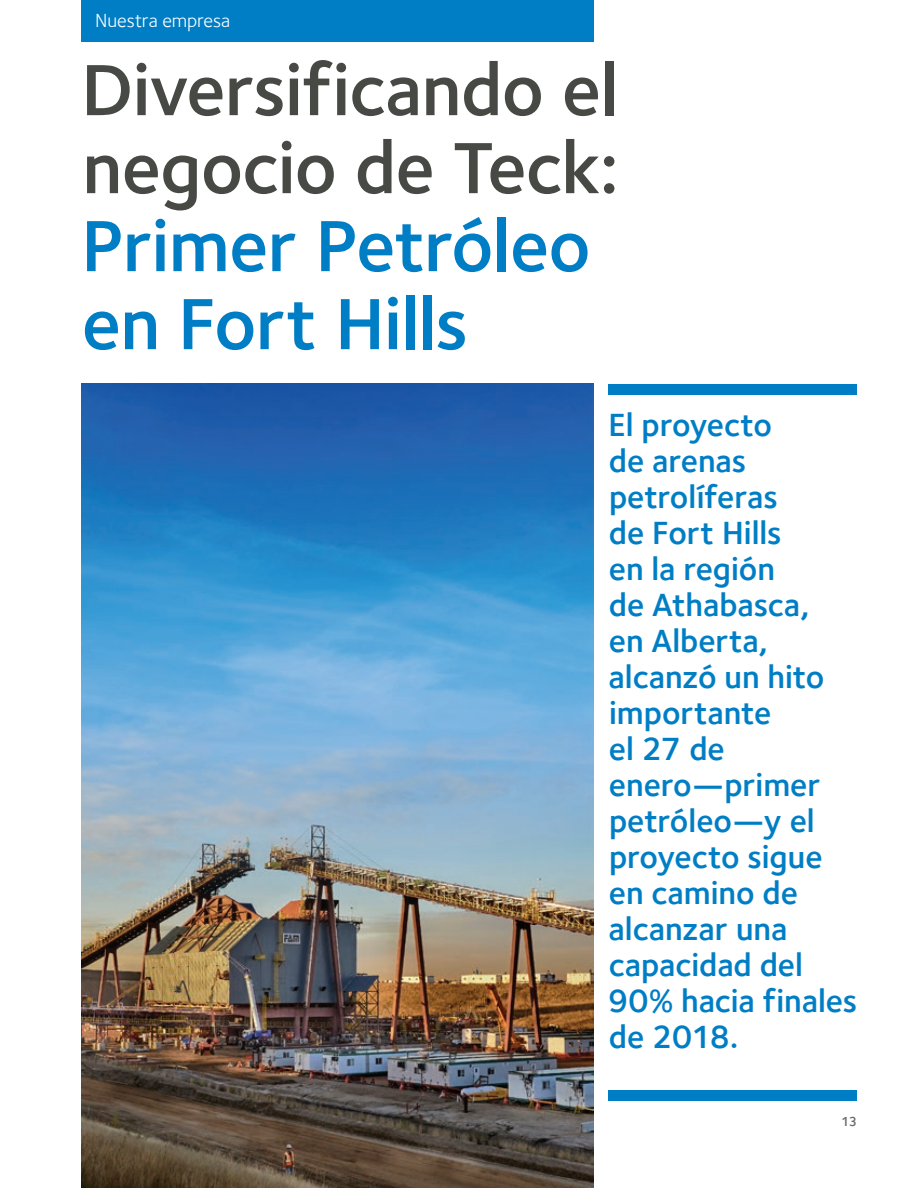
<style>
.page{position:relative;width:918px;height:1188px;background:#fff}
.page>*{position:absolute;margin:0;border:0;box-sizing:border-box;transform-origin:0 0}
.t1{font:600 75px/78px "Foundry Sterling";letter-spacing:-.01em;color:#464944}
.t2{font:600 75px/78px "Foundry Sterling";letter-spacing:-.01em;color:#007ec5}
.t3{font:600 33px/36px "Foundry Sterling";color:#007ec5}
.t4{font:19.5px "Foundry Sterling";letter-spacing:-.005em;color:#fff}
.t5{font:600 13.5px "Foundry Sterling";color:#6c6d70}
</style>
<div class="page">
<img style="left:81px;top:384px;width:513px;height:804px">
<div style="left:81px;top:0;width:513px;height:42px;background:#007ec5"></div>
<div style="left:609px;top:384px;width:248px;height:11px;background:#007ec5"></div>
<div style="left:609px;top:1090px;width:248px;height:10px;background:#007ec5"></div>
<p class="t4" style="left:95px;top:9px;width:137px">Nuestra empresa</p>
<h1 class="t1" style="left:81px;top:50px;width:539px">Diversificando el negocio de Teck:</h1>
<h1 class="t2" style="left:81px;top:206px;width:511px">Primer Petróleo en Fort Hills</h1>
<p class="t3" style="left:608px;top:407px;width:251px">El proyecto<br>de arenas petrolíferas<br>de Fort Hills<br>en la región<br>de Athabasca,<br>en Alberta, alcanzó un hito importante<br>el 27 de enero—primer petróleo—y el proyecto sigue en camino de alcanzar una capacidad del<br>90% hacia finales de 2018.</p>
<p class="t5" style="left:841px;top:1113px;width:17px">13</p>
</div>
